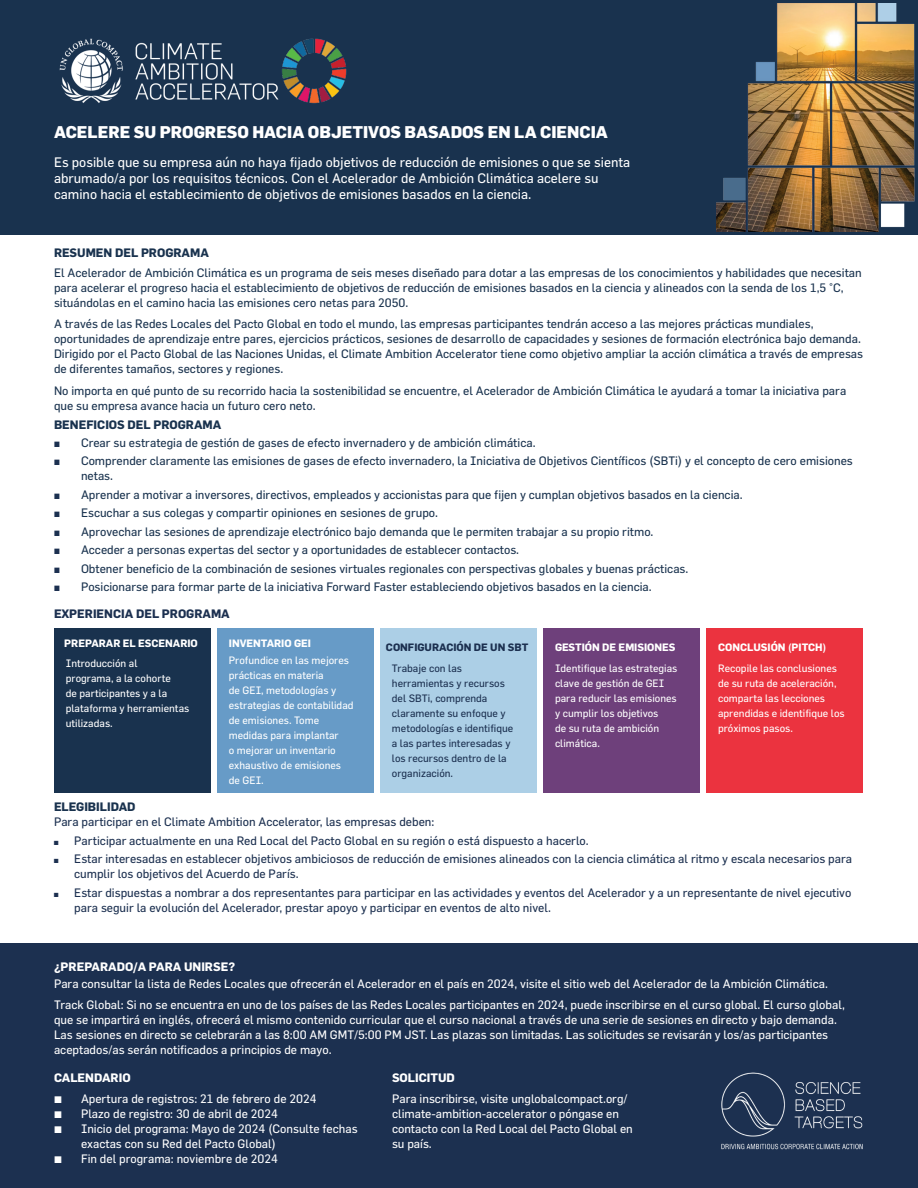
<style>
.page{position:relative;width:918px;height:1188px;background:#fff}
.page>*{position:absolute;margin:0;border:0;box-sizing:border-box;transform-origin:0 0}
.t1{font:800 16.5px "Flama";color:#fff}
.t2{font:13.5px/16.2px "Flama";color:#fff}
.t3{font:12px/15px "Flama";color:#19324e}
.t4{font:12px/15px "Flama";color:#fff}
.t5{font:12px/15px "Flama";color:#1c3050}
.t6{font:700 12px "Flama";color:#19324e}
.t7{font:700 12px "Flama";color:#fff}
.t8{font:700 12px "Flama";color:#1c3050}
.t9{font:10.5px/15px "Flama";color:#fff}
.t10{font:10.5px/15px "Flama";color:#1c3050}
.t11{font:700 10.5px "Flama";color:#fff}
.t12{font:700 10.5px "Flama";color:#1c3050}
.t13{font:7.5px "Flama";color:#1c3050}
.s1{font-weight:300;font-size:7.5px}
.s2{font-weight:300}
</style>
<div class="page">
<div style="left:0;top:0;width:918px;height:234px;background:#19324e"></div>
<img style="left:716px;top:4px;width:199px;height:227px">
<div style="left:0;top:944px;width:918px;height:244px;background:#1c3050"></div>
<div style="left:54px;top:629px;width:157px;height:164px;background:#19324e"></div>
<div style="left:217px;top:629px;width:157px;height:164px;background:#679bc7"></div>
<div style="left:380px;top:629px;width:157px;height:164px;background:#accfe6"></div>
<div style="left:543px;top:629px;width:157px;height:164px;background:#6e407b"></div>
<div style="left:706px;top:629px;width:157px;height:164px;background:#eb333f"></div>
<img style="left:59px;top:38px;width:288px;height:66px">
<img style="left:721px;top:1072px;width:142px;height:78px">
<h1 class="t1" style="left:54px;top:120px;width:555px">ACELERE SU PROGRESO HACIA OBJETIVOS BASADOS EN LA CIENCIA</h1>
<p class="t2" style="left:54px;top:153px;width:578px">Es posible que su empresa aún no haya fijado objetivos de reducción de emisiones o que se sienta abrumado/a por los requisitos técnicos. Con el Acelerador de Ambición Climática acelere su camino hacia el establecimiento de objetivos de emisiones basados en la ciencia.</p>
<p class="t6" style="left:54px;top:244px;width:156px">RESUMEN DEL PROGRAMA</p>
<p class="t3" style="left:54px;top:265px;width:809px">El Acelerador de Ambición Climática es un programa de seis meses diseñado para dotar a las empresas de los conocimientos y habilidades que necesitan para acelerar el progreso hacia el establecimiento de objetivos de reducción de emisiones basados en la ciencia y alineados con la senda de los 1,5 °C, situándolas en el camino hacia las emisiones cero netas para 2050.</p>
<p class="t3" style="left:54px;top:316px;width:811px">A través de las Redes Locales del Pacto Global en todo el mundo, las empresas participantes tendrán acceso a las mejores prácticas mundiales, oportunidades de aprendizaje entre pares, ejercicios prácticos, sesiones de desarrollo de capacidades y sesiones de formación electrónica bajo demanda.<br>Dirigido por el Pacto Global de las Naciones Unidas, el Climate Ambition Accelerator tiene como objetivo ampliar la acción climática a través de empresas de diferentes tamaños, sectores y regiones.</p>
<p class="t3" style="left:54px;top:383px;width:794px">No importa en qué punto de su recorrido hacia la sostenibilidad se encuentre, el Acelerador de Ambición Climática le ayudará a tomar la iniciativa para que su empresa avance hacia un futuro cero neto.</p>
<p class="t13" style="left:54px;top:439px;width:7px">^</p>
<p class="t3" style="left:81px;top:435px;width:456px">Crear su estrategia de gestión de gases de efecto invernadero y de ambición climática.</p>
<p class="t13" style="left:54px;top:458px;width:7px">^</p>
<p class="t3" style="left:81px;top:453px;width:773px">Comprender claramente las emisiones de gases de efecto invernadero, la Iniciativa de Objetivos Científicos (SBTi) y el concepto de cero emisiones netas.</p>
<p class="t13" style="left:54px;top:491px;width:7px">^</p>
<p class="t3" style="left:81px;top:487px;width:663px">Aprender a motivar a inversores, directivos, empleados y accionistas para que fijen y cumplan objetivos basados en la ciencia.</p>
<p class="t13" style="left:54px;top:510px;width:7px">^</p>
<p class="t3" style="left:81px;top:505px;width:359px">Escuchar a sus colegas y compartir opiniones en sesiones de grupo.</p>
<p class="t13" style="left:54px;top:528px;width:7px">^</p>
<p class="t3" style="left:81px;top:524px;width:574px">Aprovechar las sesiones de aprendizaje electrónico bajo demanda que le permiten trabajar a su propio ritmo.</p>
<p class="t13" style="left:54px;top:547px;width:7px">^</p>
<p class="t3" style="left:81px;top:542px;width:440px">Acceder a personas expertas del sector y a oportunidades de establecer contactos.</p>
<p class="t13" style="left:54px;top:565px;width:7px">^</p>
<p class="t3" style="left:81px;top:561px;width:609px">Obtener beneficio de la combinación de sesiones virtuales regionales con perspectivas globales y buenas prácticas.</p>
<p class="t13" style="left:54px;top:584px;width:7px">^</p>
<p class="t3" style="left:81px;top:579px;width:572px">Posicionarse para formar parte de la iniciativa Forward Faster estableciendo objetivos basados en la ciencia.</p>
<p class="t6" style="left:54px;top:416px;width:169px">BENEFICIOS DEL PROGRAMA</p>
<p class="t8" style="left:54px;top:605px;width:177px">EXPERIENCIA DEL PROGRAMA</p>
<p class="t11" style="left:64px;top:635px;width:135px">PREPARAR EL ESCENARIO</p>
<p class="t11" style="left:229px;top:635px;width:84px">INVENTARIO GEI</p>
<p class="t12" style="left:386px;top:640px;width:144px">CONFIGURACIÓN DE UN SBT</p>
<p class="t11" style="left:555px;top:640px;width:122px">GESTIÓN DE EMISIONES</p>
<p class="t11" style="left:718px;top:640px;width:110px">CONCLUSIÓN (PITCH)</p>
<p class="t9" style="left:66px;top:656px;width:125px">Introducción al<br>programa, a la cohorte<br>de participantes y a la plataforma y herramientas utilizadas.</p>
<p class="t9" style="left:229px;top:653px;width:126px">Profundice en las mejores prácticas en materia<br>de GEI, metodologías y estrategias de contabilidad de emisiones. Tome medidas para implantar<br>o mejorar un inventario exhaustivo de emisiones de GEI.</p>
<p class="t10" style="left:392px;top:660px;width:123px">Trabaje con las herramientas y recursos del SBTi, comprenda claramente su enfoque y metodologías e identifique a las partes interesadas y los recursos dentro de la organización.</p>
<p class="t9" style="left:555px;top:660px;width:124px">Identifique las estrategias clave de gestión de GEI para reducir las emisiones y cumplir los objetivos<br>de su ruta de ambición climática.</p>
<p class="t9" style="left:718px;top:660px;width:128px">Recopile las conclusiones de su ruta de aceleración, comparta las lecciones aprendidas e identifique los próximos pasos.</p>
<p class="t6" style="left:54px;top:798px;width:83px">ELEGIBILIDAD</p>
<p class="t5" style="left:54px;top:814px;width:382px">Para participar en el Climate Ambition Accelerator, las empresas deben:</p>
<p class="t5" style="left:54px;top:833px;width:536px"><span class="s1">▪</span> Participar actualmente en una Red Local del Pacto Global en su región o está dispuesto a hacerlo.</p>
<p class="t5" style="left:74px;top:851px;width:779px;text-indent:-20px"><span class="s1">▪</span> Estar interesadas en establecer objetivos ambiciosos de reducción de emisiones alineados con la ciencia climática al ritmo y escala necesarios para cumplir los objetivos del Acuerdo de París.</p>
<p class="t5" style="left:74px;top:885px;width:779px;text-indent:-20px"><span class="s1">▪</span> Estar dispuestas a nombrar a dos representantes para participar en las actividades y eventos del Acelerador y a un representante de nivel ejecutivo para seguir la evolución del Acelerador, prestar apoyo y participar en eventos de alto nivel.</p>
<p class="t7" style="left:54px;top:958px;width:183px">¿PREPARADO/A PARA UNIRSE?</p>
<p class="t4" style="left:54px;top:972px;width:792px;line-height:21.8px">Para consultar la lista de Redes Locales que ofrecerán el Acelerador en el país en 2024, visite el sitio web del Acelerador de la Ambición Climática.<br>Track Global: Si no se encuentra en uno de los países de las Redes Locales participantes en 2024, puede inscribirse en el curso global. El curso global,</p>
<p class="t4" style="left:54px;top:1012px;width:784px">que se impartirá en inglés, ofrecerá el mismo contenido curricular que el curso nacional a través de una serie de sesiones en directo y bajo demanda.<br>Las sesiones en directo se celebrarán a las 8:00 AM GMT/5:00 PM JST. Las plazas son limitadas. Las solicitudes se revisarán y los/as participantes aceptados/as serán notificados a principios de mayo.</p>
<p class="t7" style="left:54px;top:1069px;width:78px">CALENDARIO</p>
<p class="t4" style="left:54px;top:1091px;width:264px"><span class="s2">▪</span> Apertura de registros: 21 de febrero de 2024</p>
<p class="t4" style="left:54px;top:1106px;width:226px"><span class="s2">▪</span> Plazo de registro: 30 de abril de 2024</p>
<p class="t4" style="left:81px;top:1121px;width:278px;text-indent:-27px"><span class="s2">▪</span> Inicio del programa: Mayo de 2024 (Consulte fechas exactas con su Red del Pacto Global)</p>
<p class="t4" style="left:54px;top:1151px;width:225px"><span class="s2">▪</span> Fin del programa: noviembre de 2024</p>
<p class="t7" style="left:392px;top:1069px;width:64px">SOLICITUD</p>
<p class="t4" style="left:392px;top:1091px;width:242px">Para inscribirse, visite unglobalcompact.org/ climate-ambition-accelerator o póngase en contacto con la Red Local del Pacto Global en su país.</p>
</div>
